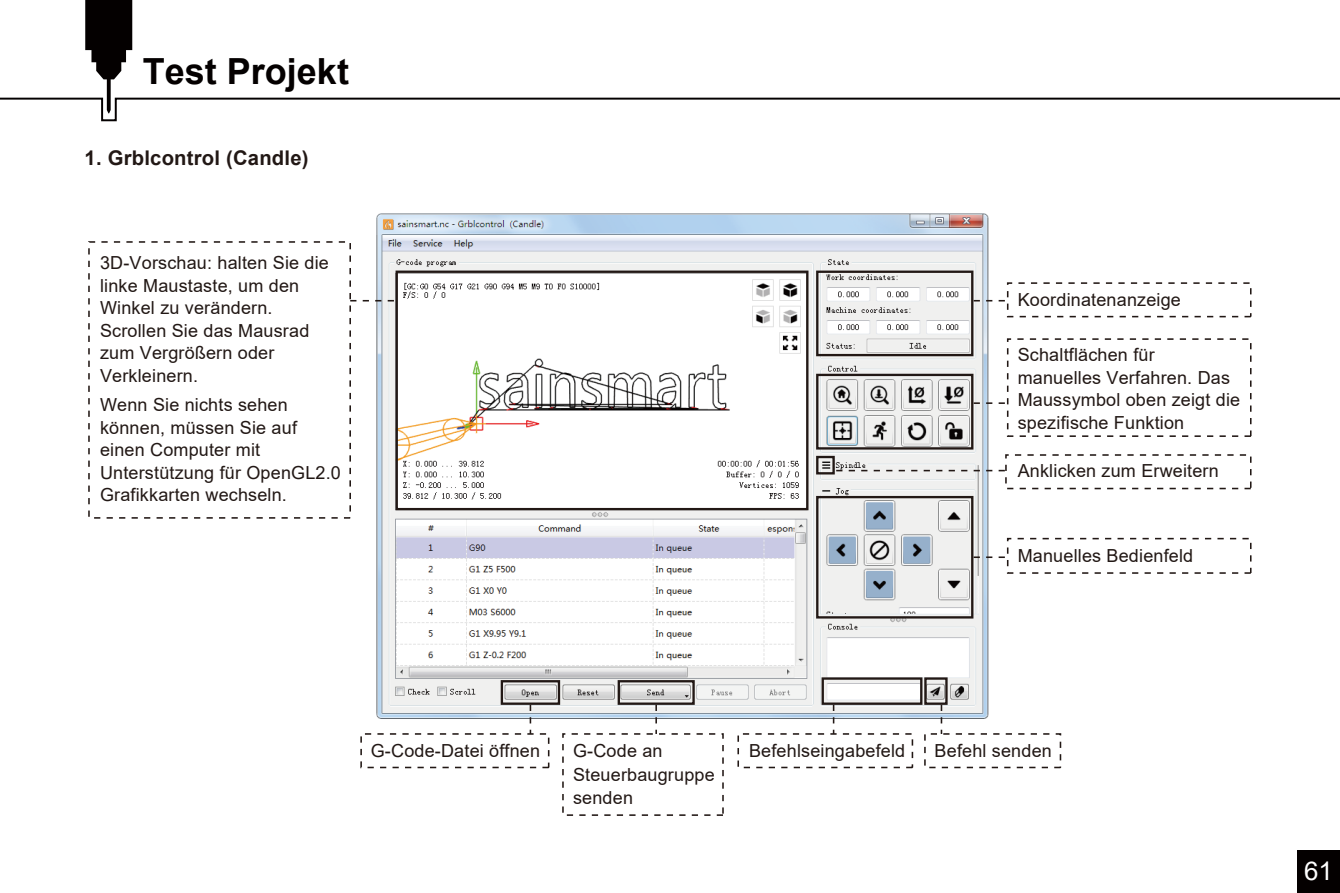
<style>
.page{position:relative;width:1340px;height:893px;background:#fff}
.page>*{position:absolute;margin:0;border:0;box-sizing:border-box;transform-origin:0 0}
.t1{font:700 36px "Arial";color:#040000}
.t2{font:25.88px "Arial";color:#fff}
.t3{font:700 20.25px "Arial";letter-spacing:.01em;color:#221815}
.t4{font:18px/22.5px "Arial";letter-spacing:.01em;color:#221815}
</style>
<div class="page">
<img style="left:375px;top:213px;width:613px;height:507px">
<svg style="left:351px;top:300px;width:44px;height:1px"></svg>
<svg style="left:973px;top:300px;width:32px;height:1px"></svg>
<svg style="left:973px;top:402px;width:32px;height:2px"></svg>
<svg style="left:973px;top:556px;width:32px;height:2px"></svg>
<svg style="left:836px;top:470px;width:169px;height:1px"></svg>
<div style="left:395px;top:271px;width:413px;height:239px;border:2px solid #221815"></div>
<div style="left:816px;top:271px;width:157px;height:85px;border:2px solid #221815"></div>
<div style="left:1006px;top:282px;width:245px;height:35px;border:2px dashed #221815"></div>
<div style="left:1005px;top:454px;width:246px;height:35px;border:2px dashed #221815"></div>
<div style="left:360px;top:733px;width:189px;height:35px;border:2px dashed #221815"></div>
<div style="left:562px;top:733px;width:161px;height:83px;border:2px dashed #221815"></div>
<div style="left:924px;top:733px;width:137px;height:35px;border:2px dashed #221815"></div>
<div style="left:1006px;top:338px;width:245px;height:99px;border:2px dashed #221815"></div>
<div style="left:1006px;top:538px;width:245px;height:36px;border:2px dashed #221815"></div>
<div style="left:816px;top:496px;width:157px;height:123px;border:2px solid #221815"></div>
<div style="left:816px;top:374px;width:157px;height:76px;border:2px solid #221815"></div>
<div style="left:816px;top:456px;width:18px;height:18px;border:2px solid #221815"></div>
<div style="left:821px;top:677px;width:101px;height:28px;border:2px solid #221815"></div>
<div style="left:924px;top:677px;width:23px;height:28px;border:2px solid #221815"></div>
<div style="left:500px;top:680px;width:60px;height:25px;border:2px solid #221815"></div>
<div style="left:617px;top:680px;width:77px;height:25px;border:2px solid #221815"></div>
<div style="left:88px;top:241px;width:263px;height:278px;border:2px dashed #221815"></div>
<svg style="left:529px;top:705px;width:2px;height:29px"></svg>
<svg style="left:655px;top:705px;width:2px;height:29px"></svg>
<svg style="left:832px;top:705px;width:2px;height:28px"></svg>
<svg style="left:940px;top:705px;width:2px;height:29px"></svg>
<div style="left:737px;top:733px;width:176px;height:35px;border:2px dashed #221815"></div>
<div style="left:1297px;top:850px;width:42px;height:43px;background:#040000"></div>
<svg style="left:0;top:0;width:1339px;height:122px"></svg>
<h1 class="t1" style="left:143px;top:46px;width:208px">Test Projekt</h1>
<p class="t3" style="left:85px;top:143px;width:225px">1. Grblcontrol (Candle)</p>
<p class="t4" style="left:100px;top:251px;width:230px">3D-Vorschau: halten Sie die linke Maustaste, um den<br>Winkel zu verändern.<br>Scrollen Sie das Mausrad zum Vergrößern oder<br>Verkleinern.</p>
<p class="t4" style="left:100px;top:393px;width:242px">Wenn Sie nichts sehen können, müssen Sie auf einen Computer mit<br>Unterstützung für OpenGL2.0<br>Grafikkarten wechseln.</p>
<p class="t4" style="left:1017px;top:288px;width:165px">Koordinatenanzeige</p>
<p class="t4" style="left:1017px;top:343px;width:224px">Schaltflächen für manuelles Verfahren. Das<br>Maussymbol oben zeigt die spezifische Funktion</p>
<p class="t4" style="left:1017px;top:460px;width:203px">Anklicken zum Erweitern</p>
<p class="t4" style="left:1017px;top:544px;width:177px">Manuelles Bedienfeld</p>
<p class="t4" style="left:371px;top:739px;width:171px">G-Code-Datei öffnen</p>
<p class="t4" style="left:573px;top:739px;width:91px">G-Code an</p>
<p class="t4" style="left:749px;top:739px;width:158px">Befehlseingabefeld</p>
<p class="t4" style="left:934px;top:739px;width:119px">Befehl senden</p>
<p class="t4" style="left:573px;top:762px;width:143px;line-height:23.4px">Steuerbaugruppe senden</p>
<h2 class="t2" style="left:1304px;top:853px;width:30px">61</h2>
</div>
